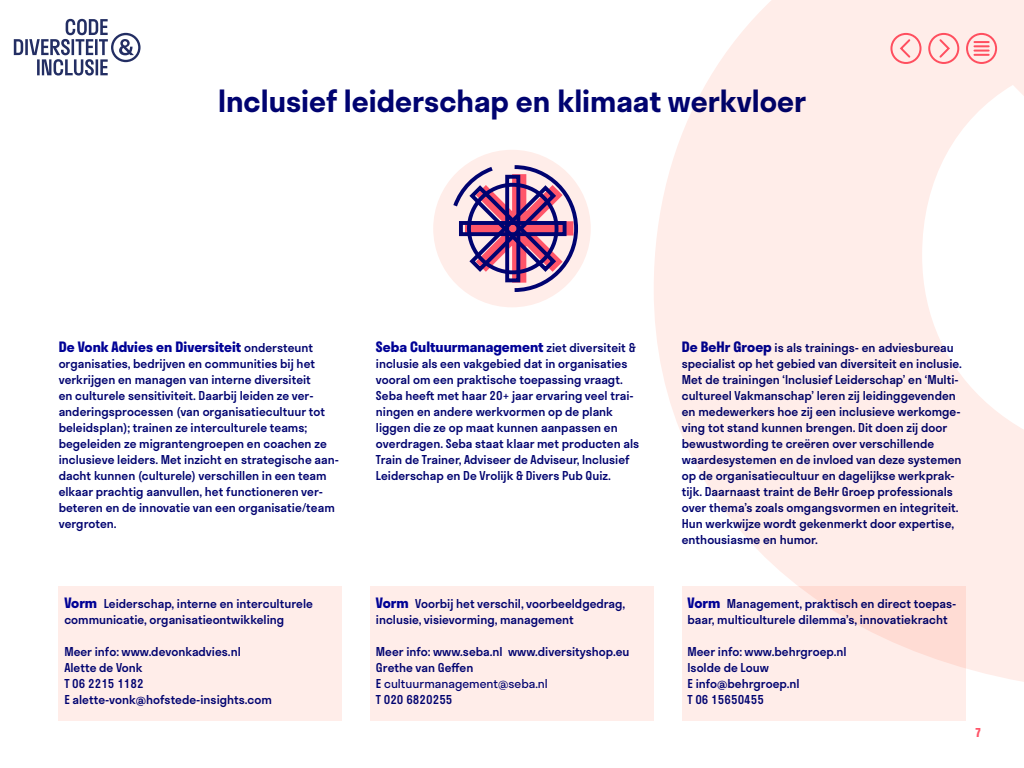
<style>
.page{position:relative;width:1024px;height:768px;background:#fff}
.page>*{position:absolute;margin:0;border:0;box-sizing:border-box;transform-origin:0 0}
.KOP_1{font:600 30px "Stratos";color:#000370}
.PLAT{font:700 14px "Stratos";color:#000296}
.PLAT-2{font:500 12px/16px "Stratos";color:#000370}
.PLAT-3{font:12px "Stratos";color:#000370}
.t1{font:700 12px "Stratos";color:#ff5569}
.s1{font-weight:500;font-size:12px;color:#000370}
.s2{font-weight:700;font-size:14px;color:#000296}
.s3{font-weight:500}
</style>
<div class="page">
<div style="left:59px;top:586px;width:283px;height:134px;background:#ffede9"></div>
<div style="left:370px;top:586px;width:284px;height:134px;background:#ffede9"></div>
<div style="left:682px;top:586px;width:283px;height:134px;background:#ffede9"></div>
<div style="left:433px;top:150px;width:158px;height:157px;background:#ffede9;border-radius:50%"></div>
<svg style="left:453px;top:165px;width:125px;height:129px"></svg>
<svg style="left:654px;top:0;width:370px;height:694px;fill:#ffede9"></svg>
<svg style="left:14px;top:19px;width:127px;height:57px"></svg>
<h2 class="KOP_1" style="left:218px;top:77px;width:590px">Inclusief leiderschap en klimaat werkvloer</h2>
<p class="PLAT" style="left:59px;top:336px;width:256px">De Vonk Advies en Diversiteit <span class="s1">ondersteunt</span></p>
<p class="PLAT-2" style="left:59px;top:355px;width:282px">organisaties, bedrijven en communities bij het verkrijgen en managen van interne diversiteit<br>en culturele sensitiviteit. Daarbij leiden ze ver&shy;anderingsprocessen (van organisatiecultuur tot beleidsplan); trainen ze interculturele teams; begeleiden ze migrantengroepen en coachen ze inclusieve leiders. Met inzicht en strategische aan&shy;dacht kunnen (culturele) verschillen in een team elkaar prachtig aanvullen, het functioneren ver&shy;beteren en de innovatie van een organisatie/team vergroten.</p>
<p class="PLAT-2" style="left:64px;top:595px;width:250px"><span class="s2">Vorm</span> Leiderschap, interne en interculturele communicatie, organisatieontwikkeling</p>
<p class="PLAT-2" style="left:64px;top:643px;width:178px">Meer info: www.devonkadvies.nl<br>Alette de Vonk</p>
<p class="PLAT-2" style="left:64px;top:675px;width:81px">T 06 2215 1182</p>
<p class="PLAT-2" style="left:64px;top:691px;width:209px">E alette-vonk@hofstede-insights.com</p>
<p class="PLAT" style="left:376px;top:336px;width:261px">Seba Cultuurmanagement <span class="s1">ziet diversiteit &amp;</span></p>
<p class="PLAT-2" style="left:376px;top:355px;width:265px">inclusie als een vakgebied dat in organisaties vooral om een praktische toepassing vraagt.<br>Seba heeft met haar 20+ jaar ervaring veel trai&shy;ningen en andere werkvormen op de plank liggen die ze op maat kunnen aanpassen en overdragen. Seba staat klaar met producten als Train de Trainer, Adviseer de Adviseur, Inclusief Leiderschap en De Vrolijk &amp; Divers Pub Quiz.</p>
<p class="PLAT-2" style="left:376px;top:595px;width:251px"><span class="s2">Vorm</span> Voorbij het verschil, voorbeeldgedrag, inclusie, visievorming, management</p>
<p class="PLAT-2" style="left:376px;top:643px;width:255px">Meer info: www.seba.nl www.diversityshop.eu</p>
<p class="PLAT-2" style="left:376px;top:659px;width:99px">Grethe van Geffen</p>
<p class="PLAT-3" style="left:376px;top:674px;width:174px"><span class="s3">E</span> cultuurmanagement@seba.nl</p>
<p class="PLAT-2" style="left:376px;top:691px;width:78px">T 020 6820255</p>
<p class="PLAT-2" style="left:682px;top:339px;width:282px"><span class="s2">De BeHr Groep</span> is als trainings- en adviesbureau specialist op het gebied van diversiteit en inclusie.<br>Met de trainingen ‘Inclusief Leiderschap’ en ‘Multi&shy;cultureel Vakmanschap’ leren zij leidinggevenden en medewerkers hoe zij een inclusieve werkomge&shy;ving tot stand kunnen brengen. Dit doen zij door bewustwording te creëren over verschillende waardesystemen en de invloed van deze systemen op de organisatiecultuur en dagelijkse werkprak&shy;tijk. Daarnaast traint de BeHr Groep professionals over thema’s zoals omgangsvormen en integriteit.<br>Hun werkwijze wordt gekenmerkt door expertise, enthousiasme en humor.</p>
<p class="PLAT-2" style="left:688px;top:595px;width:270px"><span class="s2">Vorm</span> Management, praktisch en direct toepas&shy;baar, multiculturele dilemma’s, innovatiekracht</p>
<p class="PLAT-2" style="left:688px;top:643px;width:161px">Meer info: www.behrgroep.nl<br>Isolde de Louw</p>
<p class="PLAT-2" style="left:688px;top:675px;width:114px">E info@behrgroep.nl</p>
<p class="PLAT-2" style="left:688px;top:691px;width:78px">T 06 15650455</p>
<p class="t1" style="left:975px;top:723px;width:8px">7</p>
</div>
